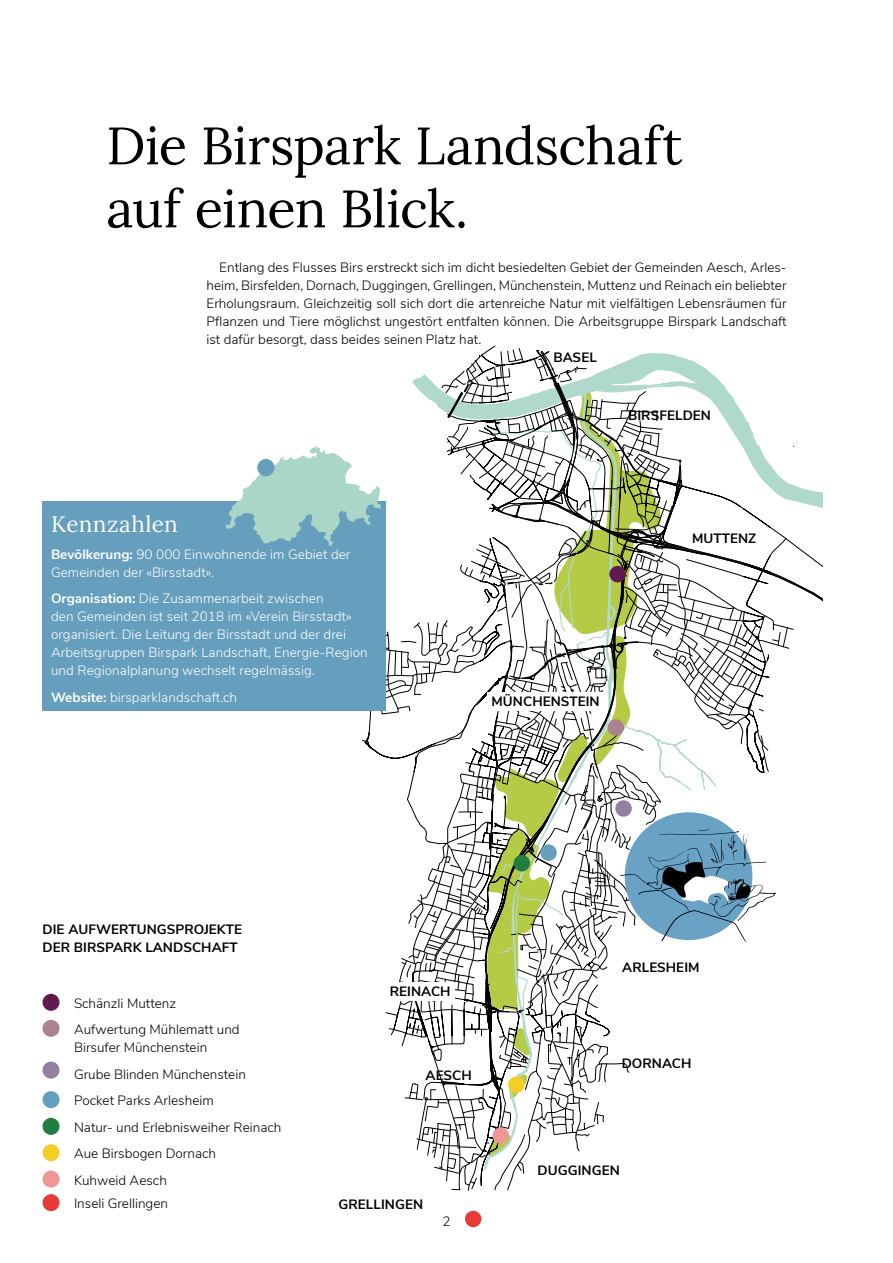
<style>
.page{position:relative;width:893px;height:1263px;background:#fff}
.page>*{position:absolute;margin:0;border:0;box-sizing:border-box;transform-origin:0 0}
.t1{font:52.5px/63px "Lora";letter-spacing:-.015em;color:#000}
.t2{font:22.5px "Lora";letter-spacing:.02em;color:#fff}
.t3{font:300 13.5px/26.5px "Nunito Sans";color:#000}
.t4{font:300 13.5px/18px "Nunito Sans";letter-spacing:.005em;color:#fff}
.t5{font:700 13.5px/18px "Nunito Sans";letter-spacing:.005em;color:#000}
.s1{font-weight:700}
</style>
<div class="page">
<div style="left:43px;top:501px;width:343px;height:209px;background:#669ebd"></div>
<svg style="left:225px;top:345px;width:597px;height:846px"></svg>
<div style="left:257px;top:459px;width:18px;height:17px;background:#669ebd;border-radius:50%"></div>
<div style="left:43px;top:994px;width:17px;height:17px;background:#611a4f;border-radius:50%"></div>
<div style="left:43px;top:1020px;width:17px;height:17px;background:#ab828f;border-radius:50%"></div>
<div style="left:43px;top:1061px;width:17px;height:18px;background:#94809e;border-radius:50%"></div>
<div style="left:43px;top:1091px;width:17px;height:17px;background:#669ebd;border-radius:50%"></div>
<div style="left:43px;top:1118px;width:17px;height:17px;background:#217d42;border-radius:50%"></div>
<div style="left:43px;top:1144px;width:17px;height:17px;background:#f4ce25;border-radius:50%"></div>
<div style="left:43px;top:1170px;width:17px;height:17px;background:#ef9795;border-radius:50%"></div>
<div style="left:43px;top:1194px;width:17px;height:17px;background:#e83b38;border-radius:50%"></div>
<div style="left:385px;top:982px;width:70px;height:18px;background:#fff"></div>
<div style="left:487px;top:692px;width:117px;height:18px;background:#fff"></div>
<div style="left:609px;top:566px;width:17px;height:16px;background:#611a4f;border-radius:50%"></div>
<div style="left:607px;top:719px;width:17px;height:17px;background:#ab828f;border-radius:50%"></div>
<div style="left:615px;top:800px;width:17px;height:17px;background:#94809e;border-radius:50%"></div>
<div style="left:540px;top:844px;width:17px;height:17px;background:#669ebd;border-radius:50%"></div>
<div style="left:508px;top:1076px;width:17px;height:17px;background:#f4ce25;border-radius:50%"></div>
<div style="left:492px;top:1127px;width:17px;height:17px;background:#ef9795;border-radius:50%"></div>
<div style="left:465px;top:1211px;width:16px;height:16px;background:#e83b38;border-radius:50%"></div>
<div style="left:514px;top:855px;width:16px;height:16px;background:#217d42;border-radius:50%"></div>
<h1 class="t1" style="left:106px;top:111px;width:578px">Die Birspark Landschaft auf einen Blick.</h1>
<p class="t3" style="left:207px;top:257px;width:582px;line-height:18px;text-align:justify;text-indent:13px">Entlang des Flusses Birs erstreckt sich im dicht besiedelten Gebiet der Gemeinden Aesch, Arles&shy;heim, Birsfelden, Dornach, Duggingen, Grellingen, Münchenstein, Muttenz und Reinach ein beliebter Erholungsraum. Gleichzeitig soll sich dort die artenreiche Natur mit vielfältigen Lebensräumen für Pflanzen und Tiere möglichst ungestört entfalten können. Die Arbeitsgruppe Birspark Landschaft ist dafür besorgt, dass beides seinen Platz hat.</p>
<h2 class="t2" style="left:51px;top:507px;width:128px">Kennzahlen</h2>
<p class="t4" style="left:51px;top:544px;width:301px"><span class="s1">Bevölkerung:</span> 90 000 Einwohnende im Gebiet der<br>Gemeinden der «Birsstadt».</p>
<p class="t4" style="left:51px;top:589px;width:318px"><span class="s1">Organisation:</span> Die Zusammenarbeit zwischen<br>den Gemeinden ist seit 2018 im «Verein Birsstadt» organisiert. Die Leitung der Birsstadt und der drei Arbeitsgruppen Birspark Landschaft, Energie-Region und Regionalplanung wechselt regelmässig.</p>
<p class="t4" style="left:51px;top:687px;width:188px"><span class="s1">Website:</span> birsparklandschaft.ch</p>
<p class="t5" style="left:553px;top:348px;width:45px">BASEL</p>
<p class="t5" style="left:628px;top:405px;width:84px">BIRSFELDEN</p>
<p class="t5" style="left:692px;top:529px;width:66px">MUTTENZ</p>
<p class="t5" style="left:492px;top:692px;width:110px">MÜNCHENSTEIN</p>
<p class="t5" style="left:43px;top:919px;width:201px">DIE AUFWERTUNGSPROJEKTE<br>DER BIRSPARK LANDSCHAFT</p>
<p class="t3" style="left:74px;top:989px;width:167px">Schänzli Muttenz<br>Aufwertung Mühlematt und</p>
<p class="t3" style="left:74px;top:1033px;width:209px">Birsufer Münchenstein<br>Grube Blinden Münchenstein<br>Pocket Parks Arlesheim<br>Natur- und Erlebnisweiher Reinach<br>Aue Birsbogen Dornach<br>Kuhweid Aesch</p>
<p class="t3" style="left:74px;top:1189px;width:96px">Inseli Grellingen</p>
<p class="t5" style="left:390px;top:982px;width:62px">REINACH</p>
<p class="t5" style="left:426px;top:1066px;width:48px">AESCH</p>
<p class="t5" style="left:339px;top:1195px;width:86px">GRELLINGEN</p>
<p class="t3" style="left:442px;top:1207px;width:10px">2</p>
<p class="t5" style="left:622px;top:957px;width:79px">ARLESHEIM</p>
<p class="t5" style="left:622px;top:1054px;width:71px">DORNACH</p>
<p class="t5" style="left:538px;top:1161px;width:84px">DUGGINGEN</p>
</div>
